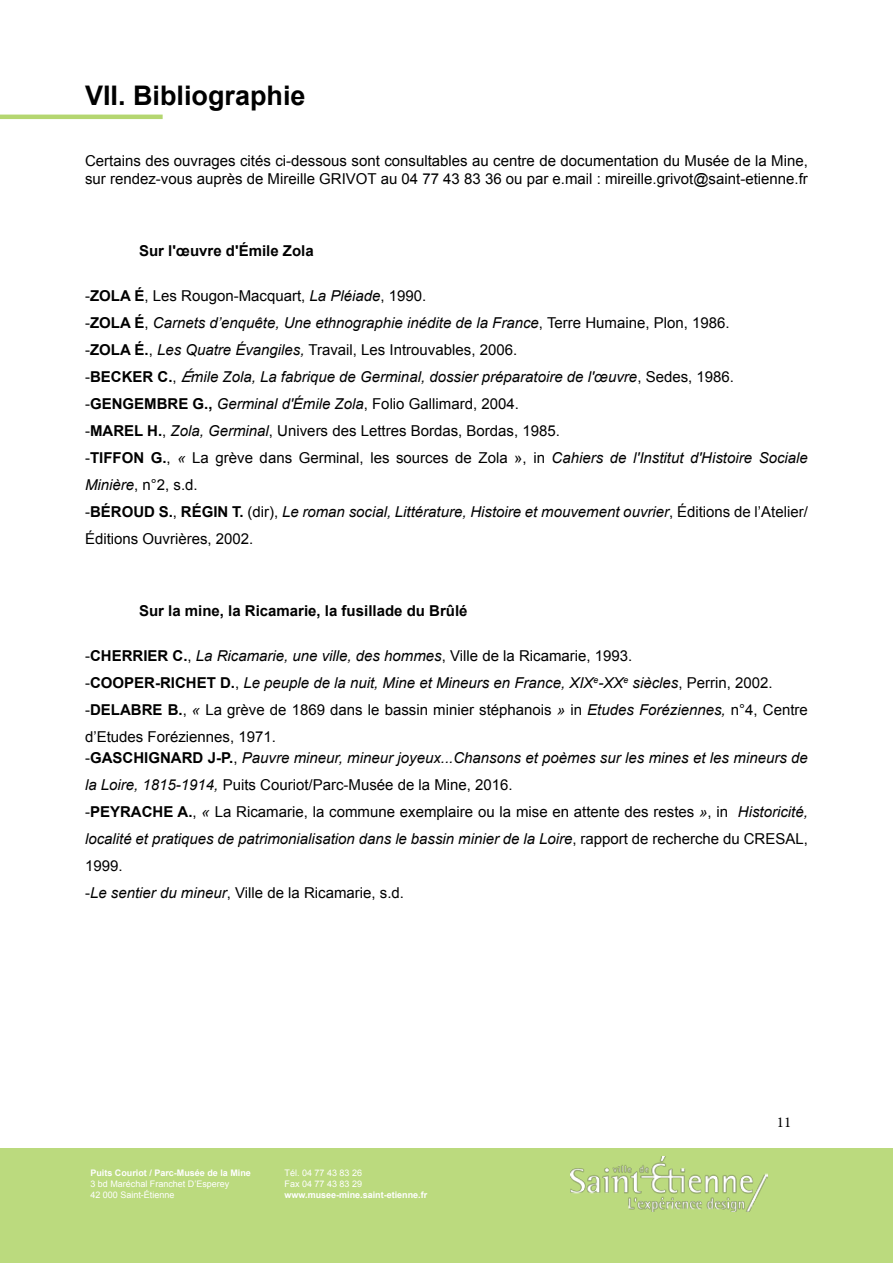
<style>
.page{position:relative;width:893px;height:1263px;background:#fff}
.page>*{position:absolute;margin:0;border:0;box-sizing:border-box;transform-origin:0 0}
.t1{font:700 27px "Arial";color:#000}
.t2{font:italic 15px/27px "Arial";color:#000}
.t3{font:15px/27px "Arial";color:#000}
.t4{font:700 15px "Arial";color:#000}
.t5{font:15px "Minion Pro";color:#000}
.t6{font:9px/10.8px "Arial";color:#fff}
.t7{font:700 9px "Arial";color:#fff}
.s1{font-style:normal}
.s2{font-weight:700;font-style:normal}
.s3{font-weight:700}
.s4{font-style:italic}
</style>
<div class="page">
<hr style="left:0;top:115px;width:163px;height:4px;background:#b4d670">
<div style="left:0;top:1148px;width:893px;height:115px;background:#bbda7e"></div>
<img style="left:571px;top:1157px;width:196px;height:55px">
<h1 class="t1" style="left:85px;top:77px;width:222px">VII. Bibliographie</h1>
<p class="t3" style="left:85px;top:152px;width:724px;line-height:18px">Certains des ouvrages cités ci-dessous sont consultables au centre de documentation du Musée de la Mine, sur rendez-vous auprès de Mireille GRIVOT au 04 77 43 83 36 ou par e.mail : mireille.grivot@saint-etienne.fr</p>
<p class="t4" style="left:139px;top:241px;width:176px">Sur l'œuvre d'Émile Zola</p>
<p class="t2" style="left:85px;top:282px;width:724px"><span class="s1">-</span><span class="s2">ZOLA É</span><span class="s1">, Les Rougon-Macquart,</span> La Pléiade<span class="s1">, 1990.<br>-</span><span class="s2">ZOLA É</span><span class="s1">,</span> Carnets d’enquête, Une ethnographie inédite de la France<span class="s1">, Terre Humaine, Plon, 1986.<br>-</span><span class="s2">ZOLA É.</span><span class="s1">,</span> Les Quatre Évangiles, <span class="s1">Travail, Les Introuvables, 2006.<br>-</span><span class="s2">BECKER C.</span><span class="s1">,</span> Émile Zola, La fabrique de Germinal, dossier préparatoire de l'œuvre<span class="s1">, Sedes, 1986. -</span><span class="s2">GENGEMBRE G.,</span> Germinal d'Émile Zola<span class="s1">, Folio Gallimard, 2004.<br>-</span><span class="s2">MAREL H.</span><span class="s1">,</span> Zola, Germinal<span class="s1">, Univers des Lettres Bordas, Bordas, 1985.<br>-</span><span class="s2">TIFFON G.</span><span class="s1">,</span> « <span class="s1">La grève dans Germinal, les sources de Zola », in</span> Cahiers de l'Institut d'Histoire Sociale Minière<span class="s1">, n°2, s.d.<br>-</span><span class="s2">BÉROUD S.</span><span class="s1">,</span> <span class="s2">RÉGIN T.</span> <span class="s1">(dir),</span> Le roman social, Littérature, Histoire et mouvement ouvrier<span class="s1">, Éditions de l’Atelier/ Éditions Ouvrières, 2002.</span></p>
<p class="t4" style="left:139px;top:601px;width:330px">Sur la mine, la Ricamarie, la fusillade du Brûlé</p>
<p class="t3" style="left:85px;top:642px;width:724px">-<span class="s3">CHERRIER C.</span>, <span class="s4">La Ricamarie, une ville, des hommes</span>, Ville de la Ricamarie, 1993.<br>-<span class="s3">COOPER-RICHET D.</span>, <span class="s4">Le peuple de la nuit, Mine et Mineurs en France, XIX</span><sup>e</sup><span class="s4">-XX</span><sup>e</sup> <span class="s4">siècles</span>, Perrin, 2002. -<span class="s3">DELABRE B.</span>, <span class="s4">«</span> La grève de 1869 dans le bassin minier stéphanois <span class="s4">»</span> in <span class="s4">Etudes Foréziennes,</span> n°4, Centre d’Etudes Foréziennes, 1971.</p>
<p class="t2" style="left:85px;top:744px;width:724px"><span class="s1">-</span><span class="s2">GASCHIGNARD J-P.</span><span class="s1">,</span> Pauvre mineur, mineur joyeux...Chansons et poèmes sur les mines et les mineurs de la Loire, 1815-1914, <span class="s1">Puits Couriot/Parc-Musée de la Mine, 2016.<br>-</span><span class="s2">PEYRACHE A.</span><span class="s1">,</span> « <span class="s1">La Ricamarie, la commune exemplaire ou la mise en attente des restes</span> »<span class="s1">, in</span> Historicité, localité et pratiques de patrimonialisation dans le bassin minier de la Loire<span class="s1">, rapport de recherche du CRESAL, 1999.<br>-</span>Le sentier du mineur<span class="s1">, Ville de la Ricamarie, s.d.</span></p>
<p class="t7" style="left:90px;top:1167px;width:162px">Puits Couriot / Parc-Musée de la Mine</p>
<p class="t6" style="left:90px;top:1178px;width:141px">3 bd Maréchal Franchet D’Esperey<br>42 000 Saint-Étienne</p>
<p class="t6" style="left:285px;top:1167px;width:79px">Tél. 04 77 43 83 26<br>Fax 04 77 43 83 29</p>
<p class="t7" style="left:285px;top:1188px;width:144px">www.musee-mine.saint-etienne.fr</p>
<p class="t5" style="left:777px;top:1112px;width:16px">11</p>
</div>
